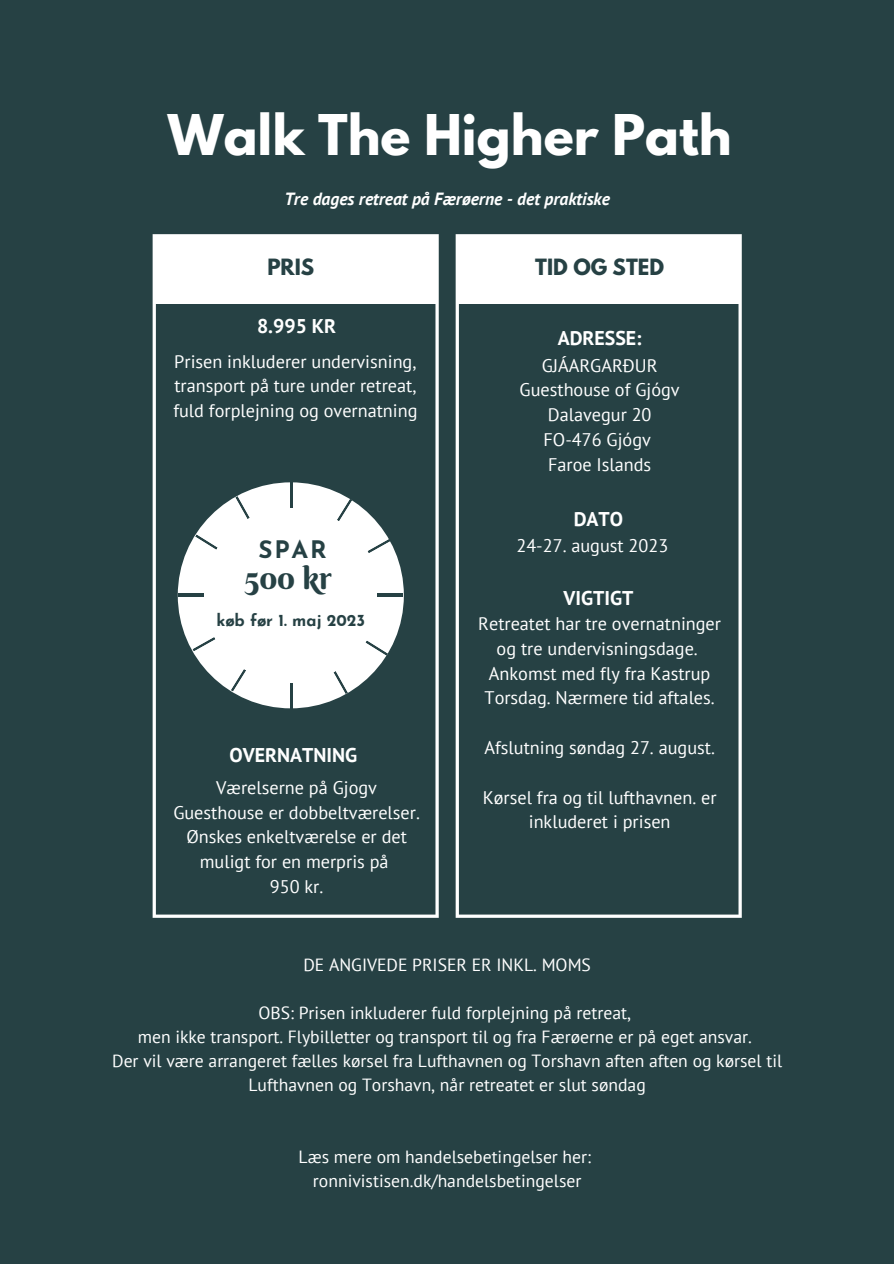
<style>
.page{position:relative;width:894px;height:1264px;background:#fff}
.page>*{position:absolute;margin:0;border:0;box-sizing:border-box;transform-origin:0 0}
.t1{font:700 49.65px "League Spartan";color:#fff}
.t2{font:31.35px "Berkshire Swash";color:#264144}
.t3{font:700 24.15px "Josefin Sans";color:#264144}
.t4{font:700 19.8px "PT Sans";color:#fff}
.t5{font:700 19.8px "League Spartan";color:#264144}
.t6{font:18.15px/24.8px "PT Sans";color:#fff;text-align:center}
.t7{font:17.55px/24px "PT Sans";color:#fff;text-align:center}
.t8{font:italic 700 17.55px "PT Sans";color:#fff}
.t9{font:700 16.5px "Josefin Sans";color:#264144}
</style>
<div class="page">
<div style="left:0;top:0;width:893px;height:1263px;background:#264144"></div>
<svg style="left:152px;top:234px;width:286px;height:683px"></svg>
<div style="left:178px;top:482px;width:226px;height:226px;background:#fff;border-radius:50%"></div>
<hr style="left:290px;top:683px;width:3px;height:25px;background:#264144">
<hr style="left:290px;top:482px;width:3px;height:25px;background:#264144">
<hr style="left:179px;top:593px;width:25px;height:3px;background:#264144">
<hr style="left:377px;top:593px;width:25px;height:3px;background:#264144">
<svg style="left:231px;top:669px;width:15px;height:22px"></svg>
<svg style="left:337px;top:498px;width:15px;height:23px"></svg>
<svg style="left:195px;top:534px;width:23px;height:16px"></svg>
<svg style="left:365px;top:640px;width:23px;height:16px"></svg>
<svg style="left:192px;top:637px;width:23px;height:14px"></svg>
<svg style="left:367px;top:538px;width:23px;height:15px"></svg>
<svg style="left:235px;top:496px;width:15px;height:23px"></svg>
<svg style="left:333px;top:671px;width:15px;height:23px"></svg>
<div style="left:154px;top:237px;width:283px;height:66px;background:#fff"></div>
<svg style="left:455px;top:234px;width:286px;height:683px"></svg>
<div style="left:455px;top:237px;width:283px;height:66px;background:#fff"></div>
<h1 class="t1" style="left:168px;top:111px;width:565px">Walk The Higher Path</h1>
<p class="t8" style="left:284px;top:187px;width:327px">Tre dages retreat på Færøerne - det praktiske</p>
<p class="t5" style="left:267px;top:257px;width:48px">PRIS</p>
<p class="t4" style="left:257px;top:313px;width:81px">8.995 KR</p>
<p class="t6" style="left:173px;top:348px;width:245px;text-align:justify">Prisen inkluderer undervisning, transport på ture under retreat, fuld forplejning og overnatning</p>
<h3 class="t3" style="left:258px;top:539px;width:69px">SPAR</h3>
<h2 class="t2" style="left:244px;top:559px;width:89px">500 kr</h2>
<p class="t9" style="left:216px;top:613px;width:150px">køb før 1. maj 2023</p>
<p class="t4" style="left:229px;top:741px;width:129px">OVERNATNING</p>
<p class="t6" style="left:173px;top:774px;width:248px">Værelserne på Gjogv<br>Guesthouse er dobbeltværelser.<br>Ønskes enkeltværelse er det muligt for en merpris på<br>950 kr.</p>
<p class="t5" style="left:535px;top:257px;width:130px">TID OG STED</p>
<p class="t4" style="left:557px;top:324px;width:85px">ADRESSE:</p>
<p class="t6" style="left:519px;top:352px;width:161px">GJÁARGARÐUR<br>Guesthouse of Gjógv<br>Dalavegur 20<br>FO-476 Gjógv<br>Faroe Islands</p>
<p class="t4" style="left:573px;top:506px;width:51px">DATO</p>
<p class="t6" style="left:516px;top:533px;width:153px">24-27. august 2023</p>
<p class="t4" style="left:563px;top:584px;width:71px">VIGTIGT</p>
<p class="t6" style="left:478px;top:611px;width:244px">Retreatet har tre overnatninger og tre undervisningsdage.<br>Ankomst med fly fra Kastrup<br>Torsdag. Nærmere tid aftales.</p>
<p class="t6" style="left:484px;top:735px;width:232px">Afslutning søndag 27. august.</p>
<p class="t6" style="left:482px;top:784px;width:235px">Kørsel fra og til lufthavnen. er inkluderet i prisen</p>
<p class="t7" style="left:303px;top:952px;width:289px">DE ANGIVEDE PRISER ER INKL. MOMS</p>
<p class="t7" style="left:112px;top:1000px;width:671px">OBS: Prisen inkluderer fuld forplejning på retreat,<br>men ikke transport. Flybilletter og transport til og fra Færøerne er på eget ansvar.<br>Der vil være arrangeret fælles kørsel fra Lufthavnen og Torshavn aften aften og kørsel til Lufthavnen og Torshavn, når retreatet er slut søndag</p>
<p class="t7" style="left:298px;top:1144px;width:294px">Læs mere om handelsebetingelser her: ronnivistisen.dk/handelsbetingelser</p>
</div>
